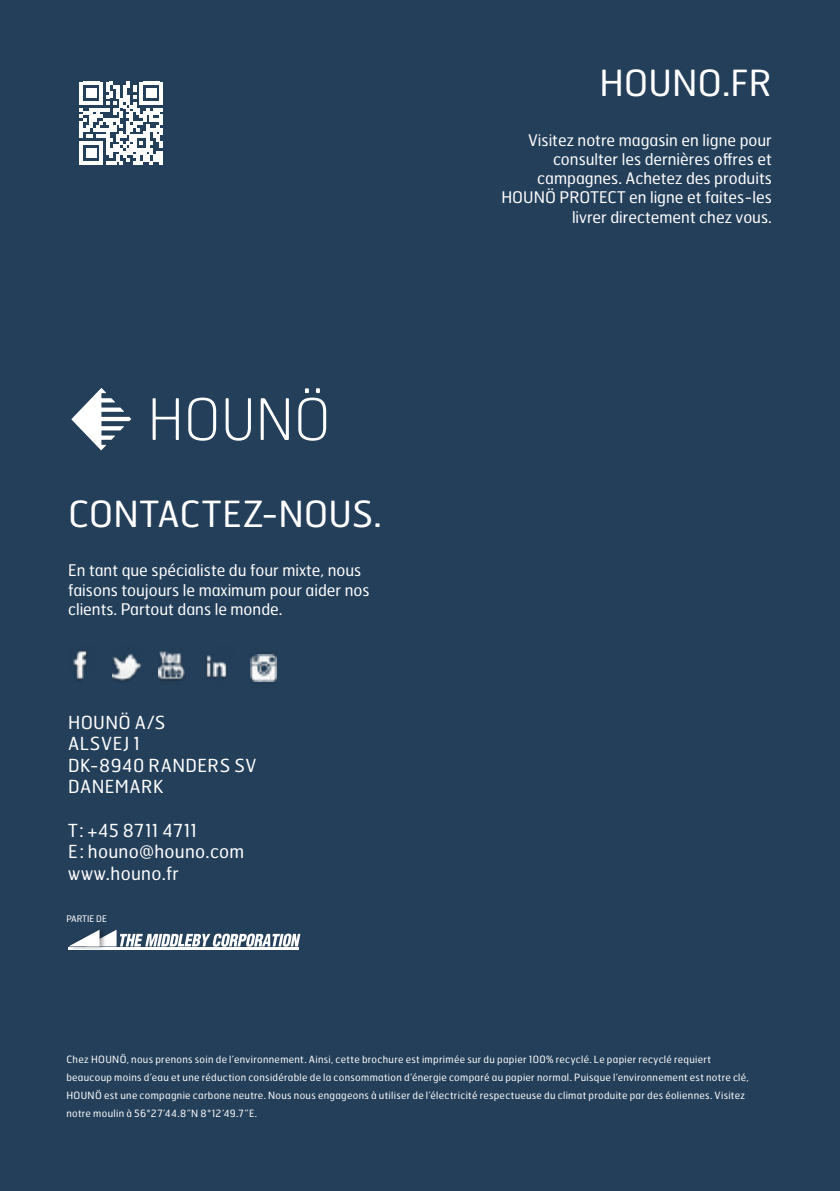
<style>
.page{position:relative;width:840px;height:1191px;background:#fff}
.page>*{position:absolute;margin:0;border:0;box-sizing:border-box;transform-origin:0 0}
.t1{font:36px "Hermes FB";color:#fff}
.t2{font:18px/21.6px "Hermes FB";letter-spacing:.02em;color:#fff}
.t3{font:16px/19.2px "Hermes FB";color:#fff}
.t4{font:10px/18px "Hermes FB";letter-spacing:.03em;color:#fff}
.t5{font:9px "Hermes FB";color:#fff}
</style>
<div class="page">
<div style="left:0;top:0;width:839px;height:1191px;background:#243f5a"></div>
<svg style="left:152px;top:398px;width:27px;height:42px"></svg>
<svg style="left:188px;top:397px;width:28px;height:44px"></svg>
<svg style="left:225px;top:398px;width:26px;height:43px"></svg>
<svg style="left:260px;top:398px;width:29px;height:42px"></svg>
<svg style="left:298px;top:388px;width:28px;height:53px"></svg>
<svg style="left:71px;top:388px;width:60px;height:62px"></svg>
<img style="left:68px;top:645px;width:30px;height:39px">
<img style="left:113px;top:645px;width:30px;height:39px">
<img style="left:159px;top:645px;width:30px;height:39px">
<img style="left:204px;top:645px;width:30px;height:39px">
<hr style="left:68px;top:947px;width:230px;height:3px;background:#fff">
<div style="left:68px;top:926px;width:38px;height:24px;background:#000;opacity:.35"></div>
<svg style="left:68px;top:929px;width:232px;height:17px"></svg>
<div style="left:250px;top:650px;width:26px;height:38px;background:#000;opacity:.1"></div>
<img style="left:250px;top:655px;width:26px;height:26px">
<svg style="left:68px;top:68px;width:102px;height:97px"></svg>
<h1 class="t1" style="left:68px;top:490px;width:315px">CONTACTEZ-NOUS.</h1>
<h3 class="t3" style="left:68px;top:560px;width:303px">En tant que spécialiste du four mixte, nous faisons toujours le maximum pour aider nos clients. Partout dans le monde.</h3>
<h2 class="t2" style="left:68px;top:711px;width:190px">HOUNÖ A/S<br>ALSVEJ 1<br>DK-8940 RANDERS SV<br>DANEMARK</h2>
<h2 class="t2" style="left:68px;top:819px;width:178px">T : +45 8711 4711<br>E : houno@houno.com www.houno.fr</h2>
<p class="t5" style="left:66px;top:913px;width:42px">PARTIE DE</p>
<h1 class="t1" style="left:599px;top:60px;width:174px">HOUNO.FR</h1>
<h3 class="t3" style="left:501px;top:130px;width:272px;text-align:right">Visitez notre magasin en ligne pour consulter les dernières offres et campagnes. Achetez des produits HOUNÖ PROTECT en ligne et faites-les livrer directement chez vous.</h3>
<p class="t4" style="left:66px;top:1049px;width:683px">Chez HOUNÖ, nous prenons soin de l’environnement. Ainsi, cette brochure est imprimée sur du papier 100% recyclé. Le papier recyclé requiert beaucoup moins d’eau et une réduction considérable de la consommation d’énergie comparé au papier normal. Puisque l’environnement est notre clé, HOUNÖ est une compagnie carbone neutre. Nous nous engageons à utiliser de l’électricité respectueuse du climat produite par des éoliennes. Visitez notre moulin à 56°27’44.8”N 8°12’49.7”E.</p>
</div>
